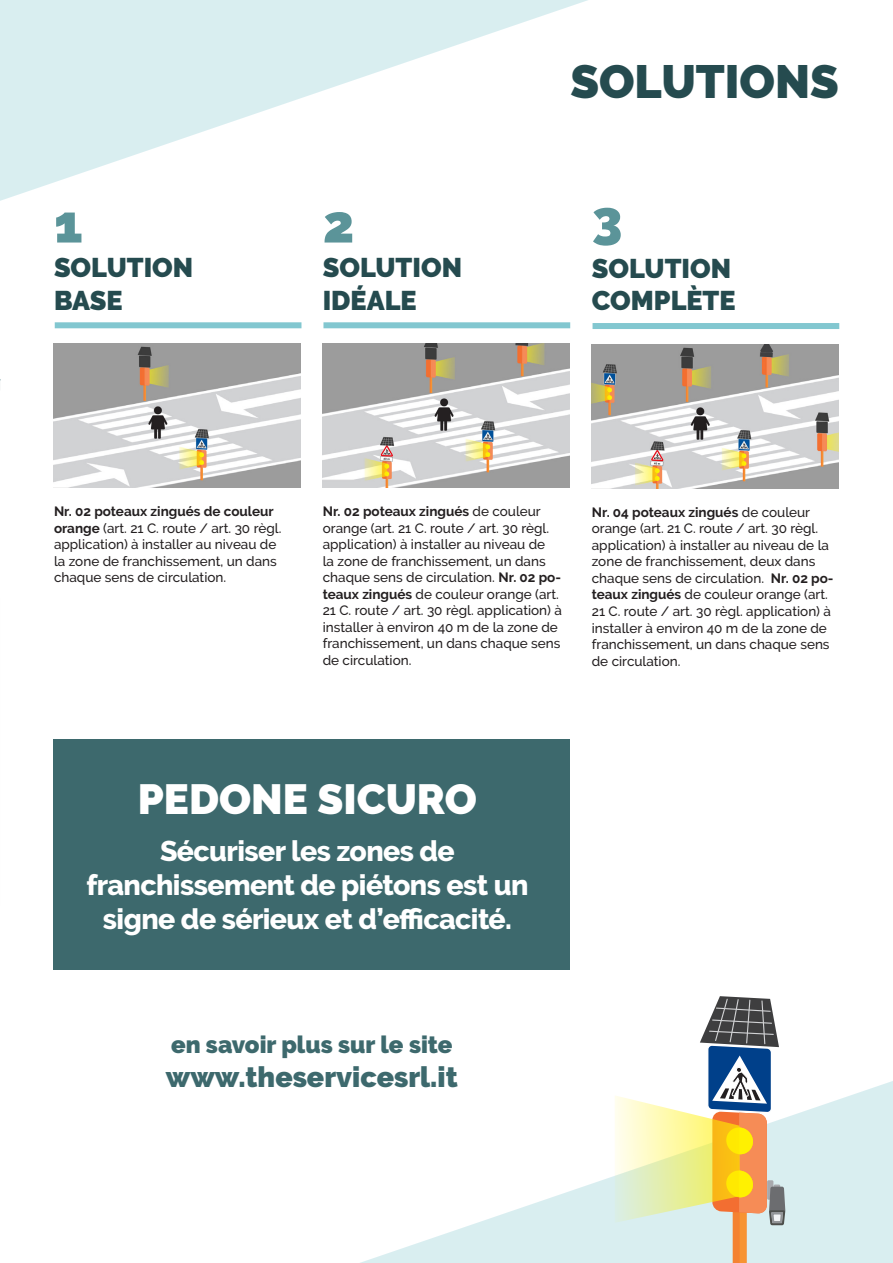
<style>
.page{position:relative;width:893px;height:1263px;background:#fff}
.page>*{position:absolute;margin:0;border:0;box-sizing:border-box;transform-origin:0 0}
.t1{font:900 52.5px "Raleway";color:#5b9499}
.t2{font:900 46.5px "Raleway";color:#254b4f}
.t3{font:900 42px "Raleway";color:#fff}
.t4{font:800 28.5px/34.2px "Raleway";letter-spacing:-.02em;color:#fff;text-align:center}
.t5{font:900 28.5px "Raleway";color:#3d696d}
.t6{font:900 27px "Raleway";color:#254b4f}
.t7{font:900 24px "Raleway";color:#3d696d}
.t8{font:500 13.5px/16.5px "Raleway";color:#231f20}
.s1{font-weight:700}
</style>
<div class="page">
<div style="left:55px;top:322px;width:246px;height:6px;background:#82c7d0"></div>
<img style="left:54px;top:343px;width:246px;height:145px">
<div style="left:323px;top:322px;width:247px;height:6px;background:#82c7d0"></div>
<img style="left:322px;top:343px;width:247px;height:145px">
<div style="left:592px;top:323px;width:247px;height:6px;background:#82c7d0"></div>
<img style="left:591px;top:344px;width:247px;height:145px">
<svg style="left:360px;top:1081px;width:533px;height:182px"></svg>
<svg style="left:0;top:0;width:588px;height:201px"></svg>
<div style="left:54px;top:739px;width:516px;height:231px;background:#3d696d"></div>
<svg style="left:615px;top:996px;width:171px;height:267px"></svg>
<p class="t1" style="left:54px;top:194px;width:30px">1</p>
<p class="t6" style="left:54px;top:252px;width:141px">SOLUTION</p>
<p class="t6" style="left:54px;top:285px;width:70px">BASE</p>
<p class="t1" style="left:323px;top:194px;width:33px">2</p>
<p class="t6" style="left:323px;top:252px;width:141px">SOLUTION</p>
<p class="t6" style="left:323px;top:285px;width:95px">IDÉALE</p>
<p class="t2" style="left:570px;top:54px;width:270px">SOLUTIONS</p>
<p class="t1" style="left:592px;top:189px;width:32px">3</p>
<p class="t6" style="left:592px;top:253px;width:141px">SOLUTION</p>
<p class="t6" style="left:592px;top:285px;width:145px">COMPLÈTE</p>
<p class="t8" style="left:54px;top:503px;width:229px"><span class="s1">Nr. 02 poteaux zingués de couleur orange</span> (art. 21 C. route / art. 30 règl. application) à installer au niveau de la zone de franchissement, un dans chaque sens de circulation.</p>
<p class="t8" style="left:323px;top:503px;width:241px"><span class="s1">Nr. 02 poteaux zingués</span> de couleur orange (art. 21 C. route / art. 30 règl. application) à installer au niveau de<br>la zone de franchissement, un dans chaque sens de circulation. <span class="s1">Nr. 02 po&shy;teaux zingués</span> de couleur orange (art.<br>21 C. route / art. 30 règl. application) à installer à environ 40 m de la zone de franchissement, un dans chaque sens de circulation.</p>
<p class="t8" style="left:592px;top:504px;width:243px"><span class="s1">Nr. 04 poteaux zingués</span> de couleur orange (art. 21 C. route / art. 30 règl. application) à installer au niveau de la zone de franchissement, deux dans chaque sens de circulation. <span class="s1">Nr. 02 po&shy;teaux zingués</span> de couleur orange (art.<br>21 C. route / art. 30 règl. application) à installer à environ 40 m de la zone de franchissement, un dans chaque sens de circulation.</p>
<p class="t3" style="left:138px;top:775px;width:341px">PEDONE SICURO</p>
<p class="t4" style="left:86px;top:834px;width:444px">Sécuriser les zones de franchissement de piétons est un signe de sérieux et d’efficacité.</p>
<p class="t7" style="left:171px;top:1030px;width:283px">en savoir plus sur le site</p>
<p class="t5" style="left:166px;top:1061px;width:293px">www.theservicesrl.it</p>
</div>
